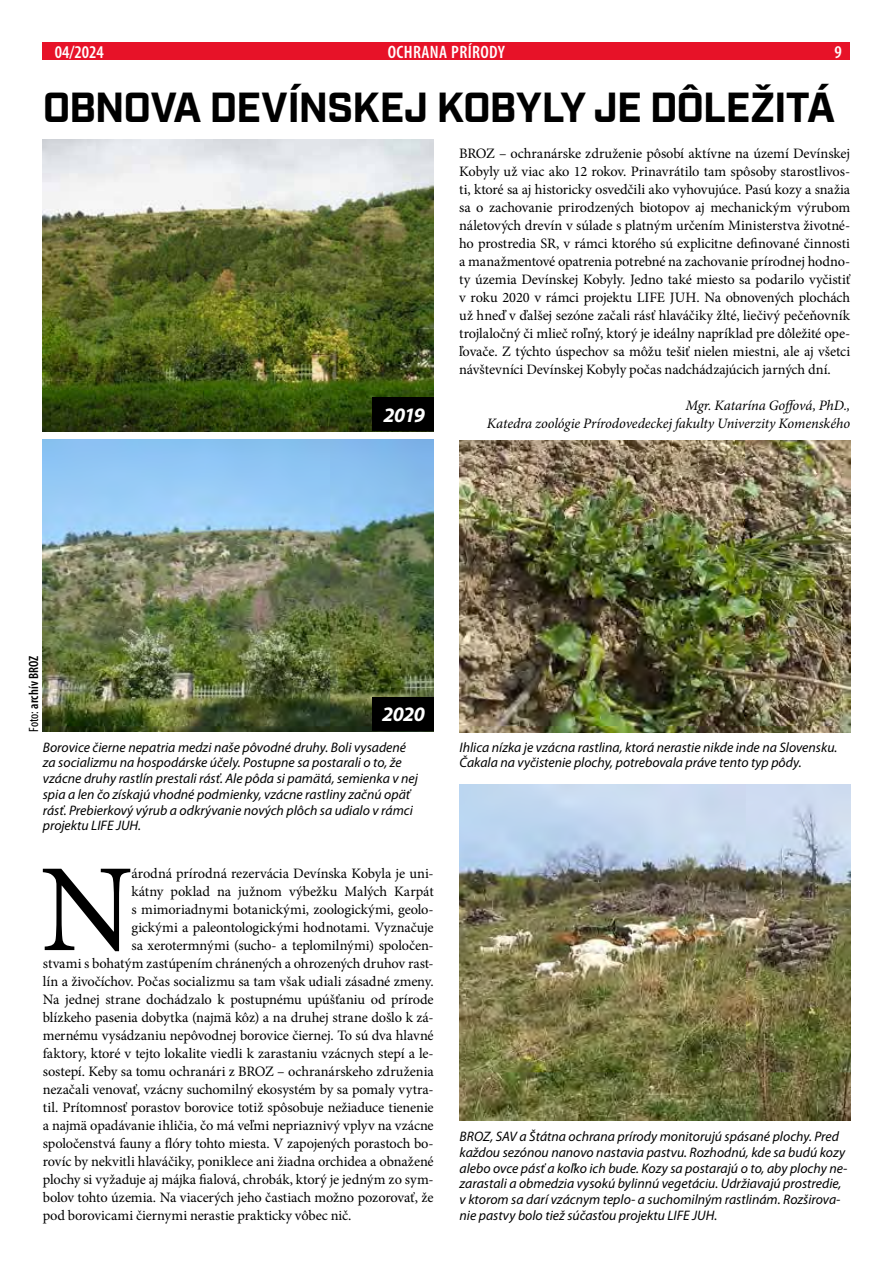
<style>
.page{position:relative;width:893px;height:1263px;background:#fff}
.page>*{position:absolute;margin:0;border:0;box-sizing:border-box;transform-origin:0 0}
.t1{font:125.1px "Minion Pro";color:#000}
.t2{font:700 42px "Industry";letter-spacing:-.03em;color:#000}
.t3{font:italic 700 20.7px "Myriad Pro";letter-spacing:-.03em;color:#fff}
.t4{font:600 condensed 18px "Myriad Pro";letter-spacing:.02em;color:#fff}
.t5{font:14.4px/18px "Minion Pro";letter-spacing:-.01em;color:#000;text-align:justify}
.t6{font:italic 14.4px/18px "Minion Pro";letter-spacing:-.01em;color:#000;text-align:right}
.t7{font:italic 13.8px/15.8px "Myriad Pro";color:#000}
.t8{font:600 condensed 13.5px "Myriad Pro";letter-spacing:.01em;color:#000}
.s1{font-weight:400}
</style>
<div class="page">
<div style="left:43px;top:43px;width:807px;height:17px;background:#e71228"></div>
<img style="left:43px;top:139px;width:391px;height:292px">
<div style="left:373px;top:398px;width:61px;height:33px;background:#000"></div>
<img style="left:459px;top:440px;width:391px;height:292px">
<img style="left:460px;top:784px;width:390px;height:337px">
<img style="left:43px;top:440px;width:391px;height:291px">
<div style="left:373px;top:697px;width:61px;height:33px;background:#000"></div>
<p class="t4" style="left:55px;top:41px;width:51px">04/2024</p>
<p class="t4" style="left:388px;top:41px;width:119px">OCHRANA PRÍRODY</p>
<p class="t4" style="left:835px;top:41px;width:9px">9</p>
<h2 class="t2" style="left:43px;top:82px;width:794px">OBNOVA DEVÍNSKEJ KOBYLY JE DÔLEŽITÁ</h2>
<h3 class="t3" style="left:383px;top:401px;width:43px">2019</h3>
<p class="t5" style="left:459px;top:144px;width:392px">BROZ – ochranárske združenie pôsobí aktívne na území Devínskej Kobyly už viac ako 12 rokov. Prinavrátilo tam spôsoby starostlivos&shy;ti, ktoré sa aj historicky osvedčili ako vyhovujúce. Pasú kozy a snažia sa o zachovanie prirodzených biotopov aj mechanickým výrubom náletových drevín v súlade s platným určením Ministerstva životné&shy;ho prostredia SR, v rámci ktorého sú explicitne definované činnosti a manažmentové opatrenia potrebné na zachovanie prírodnej hodno&shy;ty územia Devínskej Kobyly. Jedno také miesto sa podarilo vyčistiť v roku 2020 v rámci projektu LIFE JUH. Na obnovených plochách už hneď v ďalšej sezóne začali rásť hlaváčiky žlté, liečivý pečeňovník trojlaločný či mlieč roľný, ktorý je ideálny napríklad pre dôležité ope&shy;ľovače. Z týchto úspechov sa môžu tešiť nielen miestni, ale aj všetci návštevníci Devínskej Kobyly počas nadchádzajúcich jarných dní.</p>
<p class="t6" style="left:487px;top:396px;width:365px">Mgr. Katarína Goffová, PhD.,<br>Katedra zoológie Prírodovedeckej fakulty Univerzity Komenského</p>
<p class="t8" style="left:25px;top:732px;width:78px;rotate:-90deg"><span class="s1">Foto:</span>archív BROZ</p>
<h3 class="t3" style="left:382px;top:701px;width:44px">2020</h3>
<p class="t7" style="left:43px;top:739px;width:377px">Borovice čierne nepatria medzi naše pôvodné druhy. Boli vysadené za socializmu na hospodárske účely. Postupne sa postarali o to, že vzácne druhy rastlín prestali rásť. Ale pôda si pamätá, semienka v nej spia a len čo získajú vhodné podmienky, vzácne rastliny začnú opäť rásť. Prebierkový výrub a odkrývanie nových plôch sa udialo v rámci projektu LIFE JUH.</p>
<h1 class="t1" style="left:40px;top:826px;width:95px">N</h1>
<p class="t5" style="left:131px;top:864px;width:304px">árodná prírodná rezervácia Devínska Kobyla je uni-</p>
<p class="t5" style="left:131px;top:882px;width:304px">kátny poklad na južnom výbežku Malých Karpát</p>
<p class="t5" style="left:131px;top:900px;width:304px">s mimoriadnymi botanickými, zoologickými, geolo-</p>
<p class="t5" style="left:131px;top:918px;width:304px">gickými a paleontologickými hodnotami. Vyznačuje</p>
<p class="t5" style="left:131px;top:936px;width:304px">sa xerotermnými (sucho- a teplomilnými) spoločen-</p>
<p class="t5" style="left:43px;top:954px;width:392px">stvami s bohatým zastúpením chránených a ohrozených druhov rast-</p>
<p class="t5" style="left:43px;top:972px;width:392px">lín a živočíchov. Počas socializmu sa tam však udiali zásadné zmeny.</p>
<p class="t5" style="left:43px;top:990px;width:392px">Na jednej strane dochádzalo k postupnému upúšťaniu od prírode</p>
<p class="t5" style="left:43px;top:1008px;width:392px">blízkeho pasenia dobytka (najmä kôz) a na druhej strane došlo k zá-</p>
<p class="t5" style="left:43px;top:1026px;width:392px">mernému vysádzaniu nepôvodnej borovice čiernej. To sú dva hlavné</p>
<p class="t5" style="left:43px;top:1044px;width:392px">faktory, ktoré v tejto lokalite viedli k zarastaniu vzácnych stepí a le-</p>
<p class="t5" style="left:43px;top:1062px;width:392px">sostepí. Keby sa tomu ochranári z BROZ – ochranárskeho združenia</p>
<p class="t5" style="left:43px;top:1080px;width:392px">nezačali venovať, vzácny suchomilný ekosystém by sa pomaly vytra-</p>
<p class="t5" style="left:43px;top:1098px;width:392px">til. Prítomnosť porastov borovice totiž spôsobuje nežiaduce tienenie</p>
<p class="t5" style="left:43px;top:1116px;width:392px">a najmä opadávanie ihličia, čo má veľmi nepriaznivý vplyv na vzácne</p>
<p class="t5" style="left:43px;top:1134px;width:392px">spoločenstvá fauny a flóry tohto miesta. V zapojených porastoch bo-</p>
<p class="t5" style="left:43px;top:1152px;width:392px">rovíc by nekvitli hlaváčiky, poniklece ani žiadna orchidea a obnažené</p>
<p class="t5" style="left:43px;top:1170px;width:392px">plochy si vyžaduje aj májka fialová, chrobák, ktorý je jedným zo sym-</p>
<p class="t5" style="left:43px;top:1188px;width:392px">bolov tohto územia. Na viacerých jeho častiach možno pozorovať, že</p>
<p class="t5" style="left:43px;top:1206px;width:310px">pod borovicami čiernymi nerastie prakticky vôbec nič.</p>
<p class="t7" style="left:460px;top:739px;width:379px">Ihlica nízka je vzácna rastlina, ktorá nerastie nikde inde na Slovensku.<br>Čakala na vyčistenie plochy, potrebovala práve tento typ pôdy.</p>
<p class="t7" style="left:460px;top:1128px;width:389px">BROZ, SAV a Štátna ochrana prírody monitorujú spásané plochy. Pred každou sezónou nanovo nastavia pastvu. Rozhodnú, kde sa budú kozy alebo ovce pásť a koľko ich bude. Kozy sa postarajú o to, aby plochy ne&shy;zarastali a obmedzia vysokú bylinnú vegetáciu. Udržiavajú prostredie, v ktorom sa darí vzácnym teplo- a suchomilným rastlinám. Rozširova&shy;nie pastvy bolo tiež súčasťou projektu LIFE JUH.</p>
</div>
